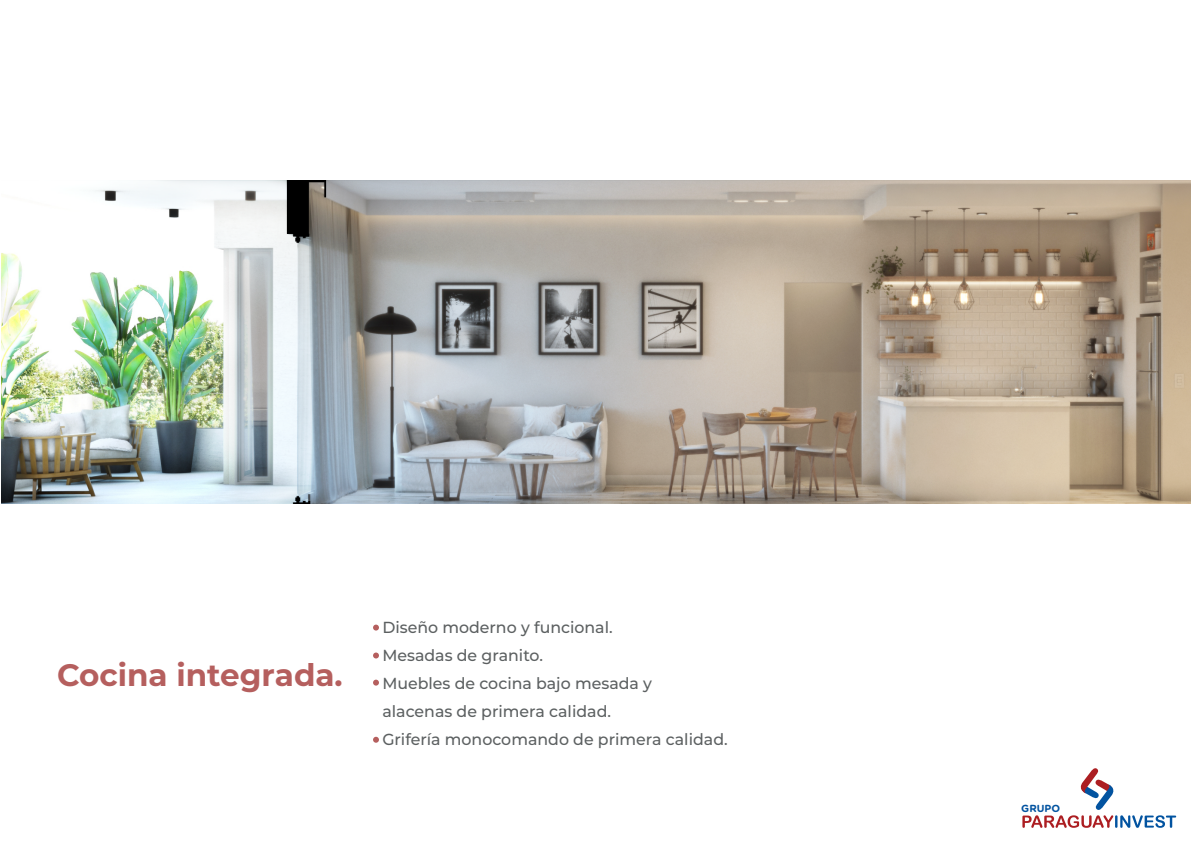
<style>
.page{position:relative;width:1191px;height:842px;background:#fff}
.page>*{position:absolute;margin:0;border:0;box-sizing:border-box;transform-origin:0 0}
.t1{font:700 31px "Montserrat";color:#b55f5e}
.t2{font:500 16px/28px "Montserrat";color:#5c6061}
.t3{font:700 10.3px "Gotham Rounded";color:#0253a0}
</style>
<div class="page">
<svg style="left:373px;top:625px;width:6px;height:5px"></svg>
<svg style="left:373px;top:652px;width:6px;height:6px"></svg>
<svg style="left:373px;top:680px;width:6px;height:6px"></svg>
<svg style="left:373px;top:737px;width:6px;height:6px"></svg>
<svg style="left:1022px;top:768px;width:154px;height:60px"></svg>
<img style="left:2px;top:180px;width:1189px;height:323px">
<h1 class="t1" style="left:57px;top:652px;width:287px">Cocina integrada.</h1>
<p class="t2" style="left:382px;top:613px;width:347px">Diseño moderno y funcional.<br>Mesadas de granito.<br>Muebles de cocina bajo mesada y<br>alacenas de primera calidad.<br>Grifería monocomando de primera calidad.</p>
<p class="t3" style="left:1021px;top:801px;width:40px">GRUPO</p>
</div>
